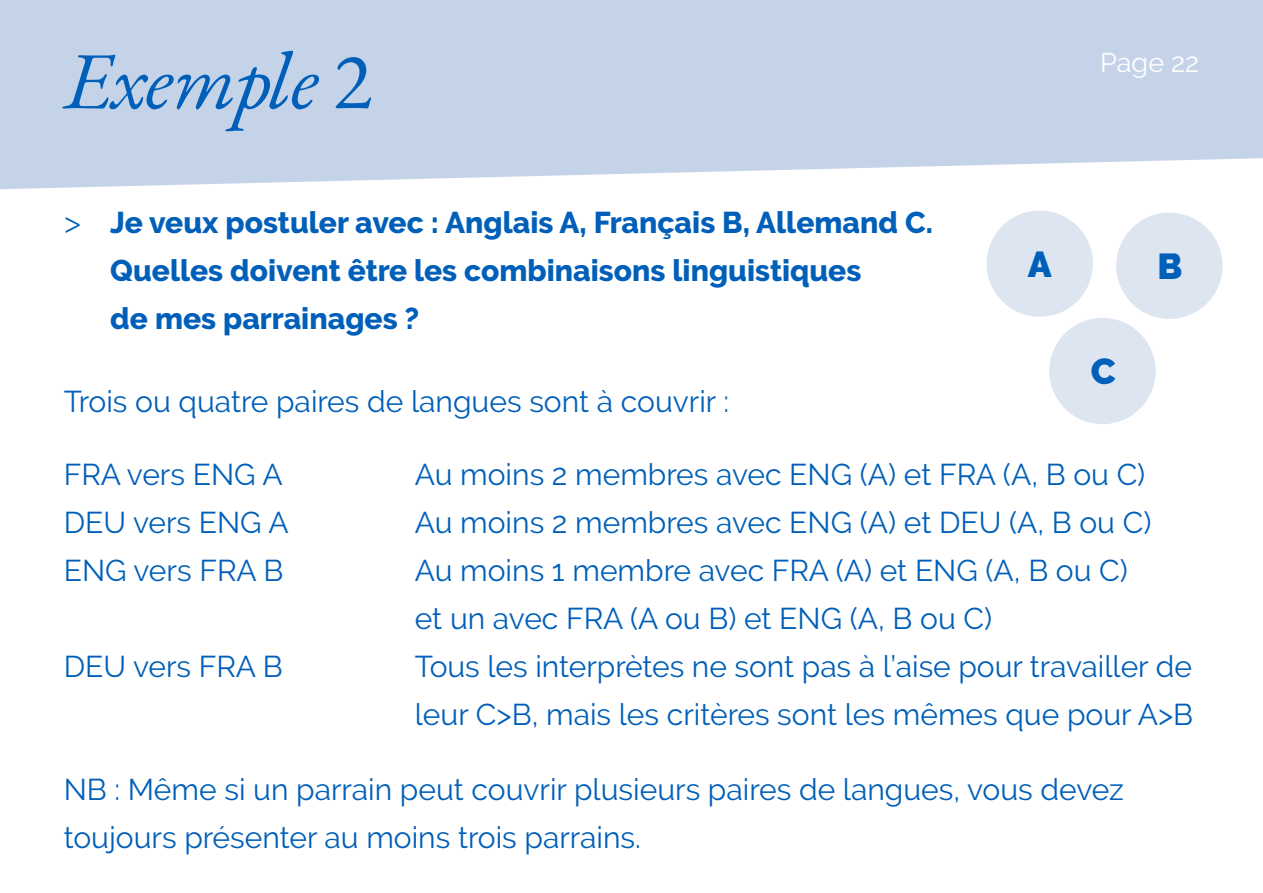
<style>
.page{position:relative;width:1263px;height:893px;background:#fff}
.page>*{position:absolute;margin:0;border:0;box-sizing:border-box;transform-origin:0 0}
.t1{font:italic 81px "EB Garamond";letter-spacing:-.01em;color:#005fb9}
.t2{font:900 36px "Raleway";color:#005fb9}
.t3{font:30px/48px "Raleway";color:#005fb9}
.t4{font:800 30px "Raleway";color:#005fb9}
.t5{font:27px "Raleway";color:#fff}
.s1{font-style:normal}
.s2{font-family:"Myriad Pro";font-weight:400}
</style>
<div class="page">
<svg style="left:0;top:0;width:1263px;height:189px;background:#c9d6e9"></svg>
<div style="left:986px;top:210px;width:107px;height:107px;background:#dde5f1;border-radius:50%"></div>
<div style="left:1116px;top:213px;width:106px;height:106px;background:#dde5f1;border-radius:50%"></div>
<div style="left:1049px;top:318px;width:106px;height:106px;background:#dde5f1;border-radius:50%"></div>
<p class="t1" style="left:65px;top:28px;width:308px">Exemple <span class="s1">2</span></p>
<p class="t4" style="left:64px;top:206px;width:871px"><span class="s2">&gt;</span> Je veux postuler avec : Anglais A, Français B, Allemand C.</p>
<p class="t4" style="left:110px;top:254px;width:753px">Quelles doivent être les combinaisons linguistiques</p>
<p class="t4" style="left:110px;top:302px;width:311px">de mes parrainages ?</p>
<p class="t3" style="left:64px;top:377px;width:667px">Trois ou quatre paires de langues sont à couvrir :</p>
<p class="t5" style="left:1100px;top:47px;width:100px">Page 22</p>
<p class="t2" style="left:1028px;top:243px;width:26px">A</p>
<p class="t2" style="left:1158px;top:245px;width:26px">B</p>
<p class="t2" style="left:1091px;top:350px;width:26px">C</p>
<p class="t3" style="left:64px;top:451px;width:220px">FRA vers ENG A</p>
<p class="t3" style="left:415px;top:451px;width:732px">Au moins 2 membres avec ENG (A) et FRA (A, B ou C)</p>
<p class="t3" style="left:64px;top:499px;width:226px">DEU vers ENG A</p>
<p class="t3" style="left:415px;top:499px;width:738px">Au moins 2 membres avec ENG (A) et DEU (A, B ou C)</p>
<p class="t3" style="left:64px;top:547px;width:221px">ENG vers FRA B</p>
<p class="t3" style="left:415px;top:547px;width:715px">Au moins 1 membre avec FRA (A) et ENG (A, B ou C)</p>
<p class="t3" style="left:415px;top:595px;width:579px">et un avec FRA (A ou B) et ENG (A, B ou C)</p>
<p class="t3" style="left:64px;top:643px;width:220px">DEU vers FRA B</p>
<p class="t3" style="left:415px;top:643px;width:780px">Tous les interprètes ne sont pas à l’aise pour travailler de leur C&gt;B, mais les critères sont les mêmes que pour A&gt;B</p>
<p class="t3" style="left:64px;top:766px;width:1062px">NB : Même si un parrain peut couvrir plusieurs paires de langues, vous devez</p>
<p class="t3" style="left:64px;top:814px;width:579px">toujours présenter au moins trois parrains.</p>
</div>
